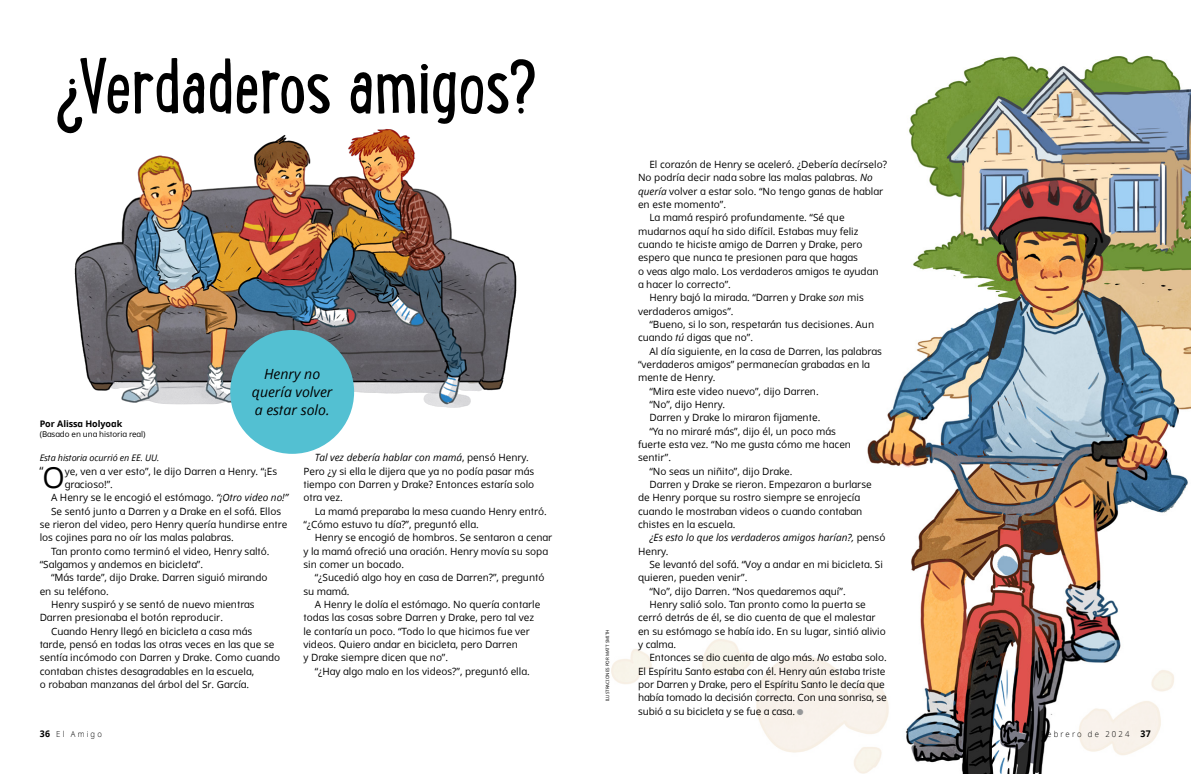
<style>
.page{position:relative;width:1191px;height:774px;background:#fff}
.page>*{position:absolute;margin:0;border:0;box-sizing:border-box;transform-origin:0 0}
.h1_Lunchbox{font:82.6px "Lunch Box";letter-spacing:-.025em;color:#000}
.p1_first_small_quote_alternate{font:28.7px "Dots Solidlds Lat";color:#000}
.t1{font:italic 14px/18px "Dots Solidlds Lat";color:#000;text-align:center}
.p1_first_small_quote_alternate-2{font:11.5px "Dots Solidlds Lat";color:#000}
.p1{font:10px/13.3px "Dots Solidlds Lat";color:#000}
.p1_first_small_quote_alternate-3{font:10px/13.3px "Dots Solidlds Lat";color:#000}
.p1-2{font:italic 10px/13.3px "Dots Solidlds Lat";color:#000}
.p1_bio{font:italic 9px "Dots Solidlds Lat";letter-spacing:-.01em;color:#000}
.p1_author-name{font:700 9px "Dots Solidlds Lat";letter-spacing:-.005em;color:#000}
.t2{font:300 8.2px "Dots Solidlds Lat";letter-spacing:.28em;color:#000;scale:.95 1}
.p1_author-role{font:8px "Dots Solidlds Lat";letter-spacing:-.005em;color:#000}
.t3{font:4.5px "Dots Solidlds Lat";color:#000}
.s1{font-style:italic}
.s2{font-style:normal}
.s3{font-family:"Ding P Ilds Dpi";font-size:8.5px;color:#969798}
.s4{font-weight:700;font-size:9.2px}
</style>
<div class="page">
<img style="left:74px;top:129px;width:443px;height:301px">
<img style="left:867px;top:55px;width:324px;height:719px">
<svg style="left:611px;top:611px;width:290px;height:163px"></svg>
<svg style="left:1069px;top:666px;width:113px;height:108px"></svg>
<div style="left:230px;top:330px;width:124px;height:124px;background:#53c0d2;border-radius:50%"></div>
<p class="h1_Lunchbox" style="left:54px;top:29px;width:485px">¿Verdaderos amigos?</p>
<p class="p1_author-name" style="left:40px;top:417px;width:84px">Por Alissa Holyoak</p>
<p class="p1_author-role" style="left:40px;top:428px;width:107px">(Basado en una historia real)</p>
<p class="t1" style="left:252px;top:365px;width:82px">Henry no quería volver a estar solo.</p>
<p class="p1_bio" style="left:40px;top:451px;width:121px">Esta historia ocurrió en EE. UU.</p>
<p class="p1_first_small_quote_alternate-2" style="left:40px;top:462px;width:6px">“</p>
<p class="p1_first_small_quote_alternate" style="left:42px;top:456px;width:24px">O</p>
<p class="p1_first_small_quote_alternate-3" style="left:65px;top:464px;width:214px">ye, ven a ver esto”, le dijo Darren a Henry. “¡Es gracioso!”.</p>
<p class="p1" style="left:51px;top:491px;width:239px">A Henry se le encogió el estómago. <span class="s1">“¡Otro video no!”</span></p>
<p class="p1" style="left:40px;top:504px;width:249px;text-indent:11px">Se sentó junto a Darren y a Drake en el sofá. Ellos se rieron del video, pero Henry quería hundirse entre los cojines para no oír las malas palabras.</p>
<p class="p1" style="left:40px;top:544px;width:231px;text-indent:11px">Tan pronto como terminó el video, Henry saltó. “Salgamos y andemos en bicicleta”.</p>
<p class="p1" style="left:40px;top:571px;width:229px;text-indent:11px">“Más tarde”, dijo Drake. Darren siguió mirando en su teléfono.</p>
<p class="p1" style="left:40px;top:598px;width:216px;text-indent:11px">Henry suspiró y se sentó de nuevo mientras<br>Darren presionaba el botón reproducir.</p>
<p class="p1" style="left:40px;top:624px;width:242px;text-indent:11px">Cuando Henry llegó en bicicleta a casa más tarde, pensó en todas las otras veces en las que se sentía incómodo con Darren y Drake. Como cuando contaban chistes desagradables en la escuela,<br>o robaban manzanas del árbol del Sr. García.</p>
<p class="p1" style="left:303px;top:451px;width:232px;text-indent:11px"><span class="s1">Tal vez debería hablar con mamá</span>, pensó Henry.<br>Pero ¿y si ella le dijera que ya no podía pasar más tiempo con Darren y Drake? Entonces estaría solo otra vez.</p>
<p class="p1" style="left:303px;top:504px;width:245px;text-indent:11px">La mamá preparaba la mesa cuando Henry entró. “¿Cómo estuvo tu día?”, preguntó ella.</p>
<p class="p1" style="left:303px;top:531px;width:250px;text-indent:11px">Henry se encogió de hombros. Se sentaron a cenar y la mamá ofreció una oración. Henry movía su sopa sin comer un bocado.</p>
<p class="p1" style="left:303px;top:571px;width:243px;text-indent:11px">“¿Sucedió algo hoy en casa de Darren?”, preguntó su mamá.</p>
<p class="p1" style="left:303px;top:598px;width:238px;text-indent:11px">A Henry le dolía el estómago. No quería contarle todas las cosas sobre Darren y Drake, pero tal vez le contaría un poco. “Todo lo que hicimos fue ver videos. Quiero andar en bicicleta, pero Darren<br>y Drake siempre dicen que no”.</p>
<p class="p1" style="left:315px;top:664px;width:216px">“¿Hay algo malo en los videos?”, preguntó ella.</p>
<p class="t3" style="left:604px;top:701px;width:73px;rotate:-90deg">ILUSTRACIONES POR MATT SMITH</p>
<p class="p1" style="left:638px;top:158px;width:251px;text-indent:11px">El corazón de Henry se aceleró. ¿Debería decírselo?<br>No podría decir nada sobre las malas palabras. <span class="s1">No quería</span> volver a estar solo. “No tengo ganas de hablar en este momento”.</p>
<p class="p1" style="left:638px;top:211px;width:242px;text-indent:11px">La mamá respiró profundamente. “Sé que mudarnos aquí ha sido difícil. Estabas muy feliz cuando te hiciste amigo de Darren y Drake, pero espero que nunca te presionen para que hagas<br>o veas algo malo. Los verdaderos amigos te ayudan a hacer lo correcto”.</p>
<p class="p1" style="left:638px;top:291px;width:227px;text-indent:11px">Henry bajó la mirada. “Darren y Drake <span class="s1">son</span> mis verdaderos amigos”.</p>
<p class="p1" style="left:638px;top:318px;width:238px;text-indent:11px">“Bueno, si lo son, respetarán tus decisiones. Aun cuando <span class="s1">tú</span> digas que no”.</p>
<p class="p1" style="left:638px;top:344px;width:245px;text-indent:11px">Al día siguiente, en la casa de Darren, las palabras “verdaderos amigos” permanecían grabadas en la mente de Henry.</p>
<p class="p1" style="left:649px;top:384px;width:171px">“Mira este video nuevo”, dijo Darren.</p>
<p class="p1" style="left:649px;top:398px;width:77px">“No”, dijo Henry.</p>
<p class="p1" style="left:649px;top:411px;width:172px">Darren y Drake lo miraron fijamente.</p>
<p class="p1" style="left:638px;top:424px;width:215px;text-indent:11px">“Ya no miraré más”, dijo él, un poco más fuerte esta vez. “No me gusta cómo me hacen sentir”.</p>
<p class="p1" style="left:649px;top:464px;width:145px">“No seas un niñito”, dijo Drake.</p>
<p class="p1" style="left:638px;top:478px;width:235px;text-indent:11px">Darren y Drake se rieron. Empezaron a burlarse de Henry porque su rostro siempre se enrojecía cuando le mostraban videos o cuando contaban chistes en la escuela.</p>
<p class="p1-2" style="left:638px;top:531px;width:249px;text-indent:11px">¿Es esto lo que los verdaderos amigos harían?, <span class="s2">pensó<br>Henry.</span></p>
<p class="p1" style="left:638px;top:558px;width:246px;text-indent:11px">Se levantó del sofá. “Voy a andar en mi bicicleta. Si quieren, pueden venir”.</p>
<p class="p1" style="left:649px;top:584px;width:198px">“No”, dijo Darren. “Nos quedaremos aquí”.</p>
<p class="p1" style="left:638px;top:598px;width:249px;text-indent:11px">Henry salió solo. Tan pronto como la puerta se cerró detrás de él, se dio cuenta de que el malestar en su estómago se había ido. En su lugar, sintió alivio y calma.</p>
<p class="p1" style="left:638px;top:651px;width:250px;text-indent:11px">Entonces se dio cuenta de algo más. <span class="s1">No</span> estaba solo.<br>El Espíritu Santo estaba con él. Henry aún estaba triste por Darren y Drake, pero el Espíritu Santo le decía que había tomado la decisión correcta. Con una sonrisa, se subió a su bicicleta y se fue a casa. <span class="s3">●</span></p>
<p class="t2" style="left:40px;top:728px;width:67px"><span class="s4">36</span> El Amigo</p>
<p class="t2" style="left:1041px;top:728px;width:117px">Febrero de 2024 <span class="s4">37</span></p>
</div>
